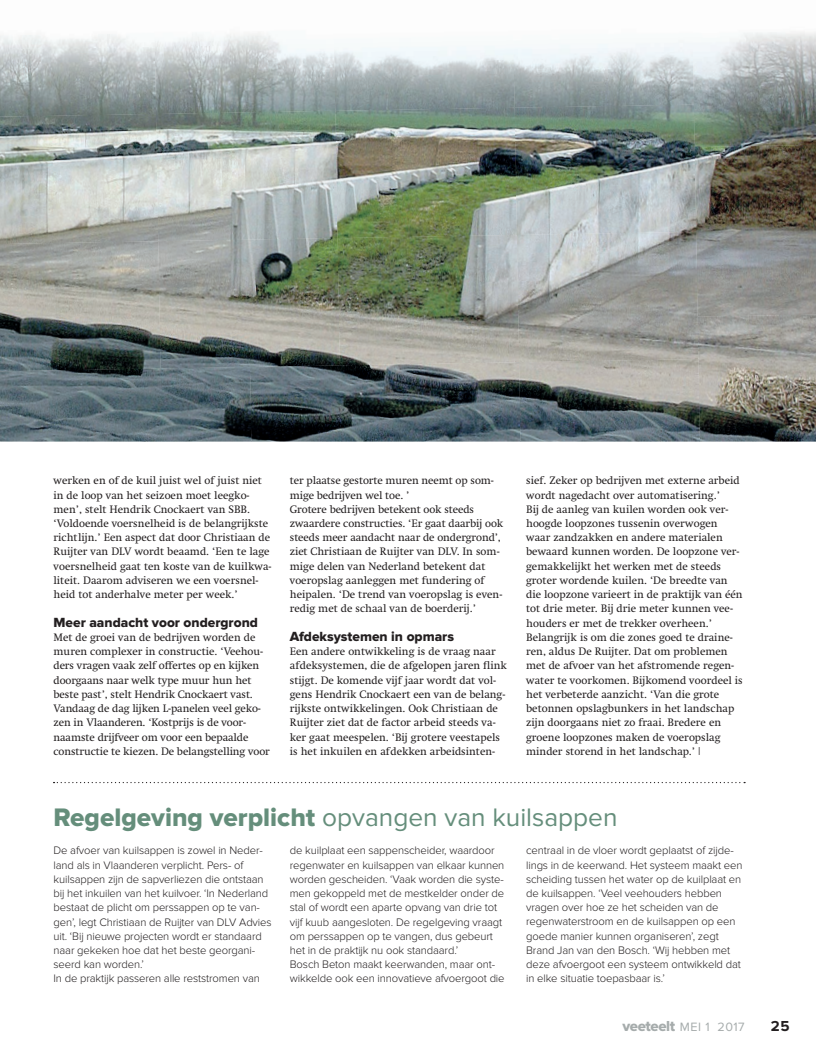
<style>
.page{position:relative;width:816px;height:1054px;background:#fff}
.page>*{position:absolute;margin:0;border:0;box-sizing:border-box;transform-origin:0 0}
.t1{font:26.25px "Proxima Nova";color:#658e7b}
.t2{font:15px "Proxima Nova Extrabld";letter-spacing:-.02em;color:#a6acac}
.t3{font:700 15px "Proxima Nova";color:#231f20}
.t4{font:13.75px "Proxima Nova Extrabld";color:#231f20}
.t5{font:300 11.25px/14.2px "Proxima Nova";letter-spacing:-.01em;color:#231f20}
.t6{font:11px/14.2px "Swift LT Pro";color:#231f20}
.s1{font-family:"Univers LT Pro 45";font-weight:300}
.s2{font-family:"Proxima Nova Extrabld"}
.s3{font-family:"Proxima Nova";font-size:12.5px}
</style>
<div class="page">
<img style="left:0;top:34px;width:154px;height:80px">
<img style="left:154px;top:32px;width:179px;height:82px">
<img style="left:333px;top:46px;width:179px;height:65px">
<img style="left:512px;top:41px;width:180px;height:66px">
<img style="left:692px;top:32px;width:124px;height:112px">
<img style="left:0;top:114px;width:156px;height:127px">
<img style="left:156px;top:111px;width:179px;height:130px">
<img style="left:335px;top:107px;width:179px;height:131px">
<img style="left:514px;top:104px;width:182px;height:131px">
<img style="left:694px;top:144px;width:122px;height:170px">
<img style="left:0;top:241px;width:158px;height:125px">
<img style="left:158px;top:238px;width:179px;height:128px">
<img style="left:337px;top:235px;width:180px;height:127px">
<img style="left:517px;top:231px;width:181px;height:131px">
<img style="left:697px;top:314px;width:119px;height:127px">
<img style="left:0;top:366px;width:250px;height:75px">
<img style="left:250px;top:362px;width:269px;height:79px">
<img style="left:519px;top:359px;width:181px;height:82px">
<svg style="left:54px;top:781px;width:691px;height:2px"></svg>
<p class="t6" style="left:54px;top:473px;width:220px">werken en of de kuil juist wel of juist niet in de loop van het seizoen moet leegko&shy;men’, stelt Hendrik Cnockaert van SBB. ‘Voldoende voersnelheid is de belangrĳkste richtlĳn.’ Een aspect dat door Christiaan de Ruĳter van DLV wordt beaamd. ‘Een te lage voersnelheid gaat ten koste van de kuilkwa&shy;liteit. Daarom adviseren we een voersnel&shy;heid tot anderhalve meter per week.’</p>
<p class="t4" style="left:54px;top:614px;width:206px">Meer aandacht voor ondergrond</p>
<p class="t6" style="left:54px;top:629px;width:218px">Met de groei van de bedrĳven worden de muren complexer in constructie. ‘Veehou&shy;ders vragen vaak zelf offertes op en kĳken doorgaans naar welk type muur hun het beste past’, stelt Hendrik Cnockaert vast.<br>Vandaag de dag lĳken L-panelen veel geko&shy;zen in Vlaanderen. ‘Kostprĳs is de voor&shy;naamste drĳfveer om voor een bepaalde constructie te kiezen. De belangstelling voor</p>
<p class="t6" style="left:290px;top:473px;width:215px">ter plaatse gestorte muren neemt op som&shy;mige bedrĳven wel toe. ’<br>Grotere bedrĳven betekent ook steeds zwaardere constructies. ‘Er gaat daarbĳ ook steeds meer aandacht naar de ondergrond’, ziet Christiaan de Ruĳter van DLV. In som&shy;mige delen van Nederland betekent dat voeropslag aanleggen met fundering of heipalen. ‘De trend van voeropslag is even&shy;redig met de schaal van de boerderĳ.’</p>
<p class="t4" style="left:290px;top:628px;width:166px">Afdeksystemen in opmars</p>
<p class="t6" style="left:290px;top:644px;width:218px">Een andere ontwikkeling is de vraag naar afdeksystemen, die de afgelopen jaren flink stĳgt. De komende vĳf jaar wordt dat vol&shy;gens Hendrik Cnockaert een van de belang&shy;rĳkste ontwikkelingen. Ook Christiaan de Ruĳter ziet dat de factor arbeid steeds va&shy;ker gaat meespelen. ‘Bĳ grotere veestapels is het inkuilen en afdekken arbeidsinten-</p>
<p class="t6" style="left:526px;top:473px;width:218px">sief. Zeker op bedrĳven met externe arbeid wordt nagedacht over automatisering.’<br>Bĳ de aanleg van kuilen worden ook ver&shy;hoogde loopzones tussenin overwogen waar zandzakken en andere materialen bewaard kunnen worden. De loopzone ver&shy;gemakkelĳkt het werken met de steeds groter wordende kuilen. ‘De breedte van die loopzone varieert in de praktĳk van één tot drie meter. Bĳ drie meter kunnen vee&shy;houders er met de trekker overheen.’ Belangrĳk is om die zones goed te draine&shy;ren, aldus De Ruĳter. Dat om problemen met de afvoer van het afstromende regen&shy;water te voorkomen. Bĳkomend voordeel is het verbeterde aanzicht. ‘Van die grote betonnen opslagbunkers in het landschap zĳn doorgaans niet zo fraai. Bredere en groene loopzones maken de voeropslag minder storend in het landschap.’ <span class="s1">l</span></p>
<h1 class="t1" style="left:54px;top:801px;width:565px"><span class="s2">Regelgeving verplicht</span> opvangen van kuilsappen</h1>
<p class="t5" style="left:54px;top:843px;width:220px">De afvoer van kuilsappen is zowel in Neder&shy;land als in Vlaanderen verplicht. Pers- of kuilsappen zijn de sapverliezen die ontstaan bij het inkuilen van het kuilvoer. ‘In Nederland bestaat de plicht om perssappen op te van&shy;gen’, legt Christiaan de Ruijter van DLV Advies uit. ‘Bij nieuwe projecten wordt er standaard naar gekeken hoe dat het beste georgani&shy;seerd kan worden.’<br>In de praktijk passeren alle reststromen van</p>
<p class="t5" style="left:290px;top:843px;width:216px">de kuilplaat een sappenscheider, waardoor regenwater en kuilsappen van elkaar kunnen worden gescheiden. ‘Vaak worden die syste&shy;men gekoppeld met de mestkelder onder de stal of wordt een aparte opvang van drie tot vijf kuub aangesloten. De regelgeving vraagt om perssappen op te vangen, dus gebeurt het in de praktijk nu ook standaard.’<br>Bosch Beton maakt keerwanden, maar ont&shy;wikkelde ook een innovatieve afvoergoot die</p>
<p class="t5" style="left:526px;top:843px;width:218px">centraal in de vloer wordt geplaatst of zijde&shy;lings in de keerwand. Het systeem maakt een scheiding tussen het water op de kuilplaat en de kuilsappen. ‘Veel veehouders hebben vragen over hoe ze het scheiden van de regenwaterstroom en de kuilsappen op een goede manier kunnen organiseren’, zegt Brand Jan van den Bosch. ‘Wij hebben met deze afvoergoot een systeem ontwikkeld dat in elke situatie toepasbaar i s.’</p>
<h2 class="t2" style="left:622px;top:1017px;width:124px">veeteelt <span class="s3">MEI 1 2017</span></h2>
<h2 class="t3" style="left:771px;top:1017px;width:20px">25</h2>
</div>
